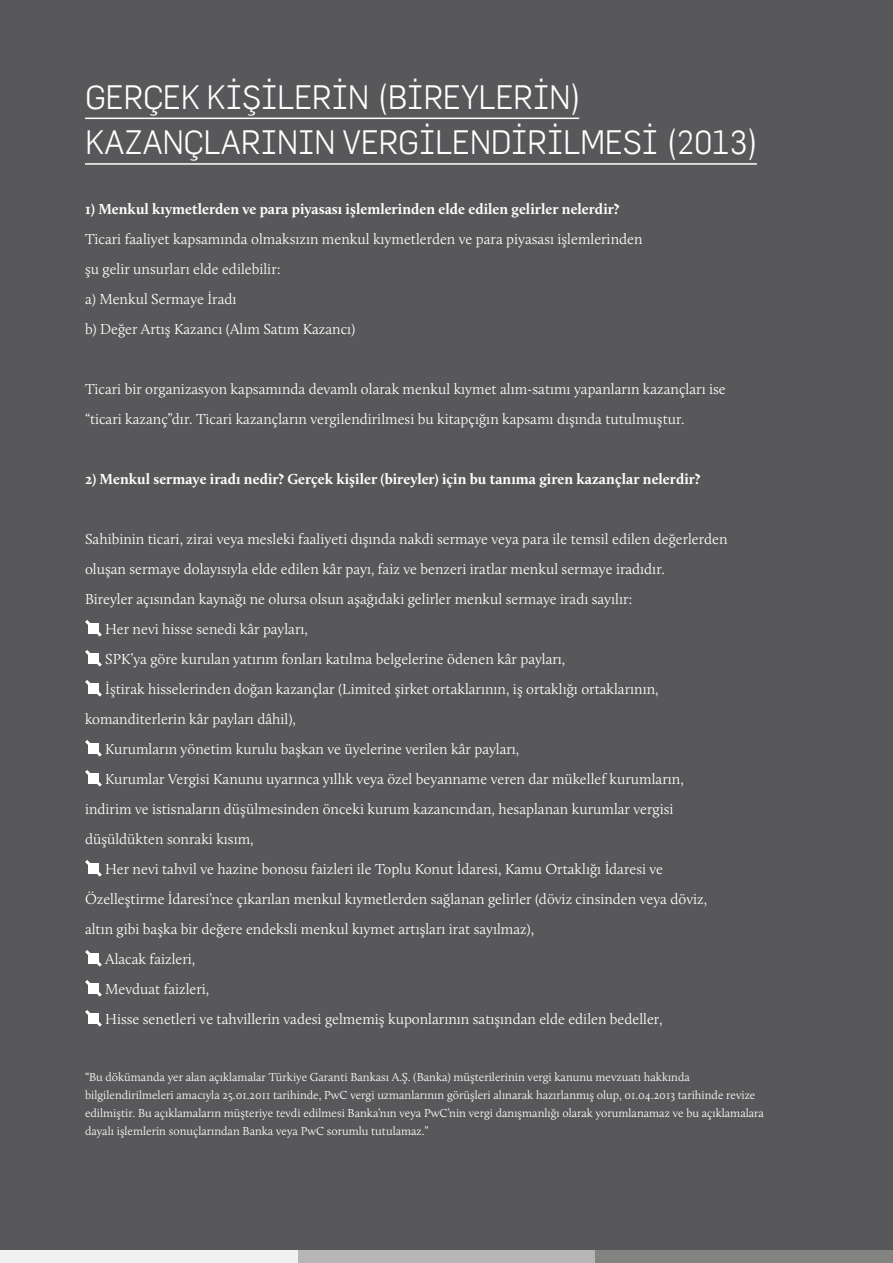
<style>
.page{position:relative;width:893px;height:1263px;background:#58585a}
.page>*{position:absolute;margin:0;border:0;box-sizing:border-box;transform-origin:0 0}
.t1{font:300 33px/45px "Flama";letter-spacing:-.02em;color:#fff}
.t2{font:300 15px/30px "Calluna";color:#fff}
.t3{font:700 15px "Calluna";color:#fff}
.t4{font:300 12px/18px "Calluna";color:#fff}
</style>
<div class="page">
<div style="left:0;top:1250px;width:298px;height:13px;background:#f1f1f1"></div>
<div style="left:298px;top:1250px;width:297px;height:13px;background:#b7b5b5"></div>
<div style="left:595px;top:1250px;width:298px;height:13px;background:#838381"></div>
<svg style="left:85px;top:620px;width:17px;height:17px"></svg>
<div style="left:88px;top:623px;width:11px;height:11px;background:#fff"></div>
<svg style="left:85px;top:650px;width:17px;height:17px"></svg>
<div style="left:88px;top:653px;width:11px;height:11px;background:#fff"></div>
<svg style="left:85px;top:680px;width:17px;height:17px"></svg>
<div style="left:88px;top:683px;width:11px;height:11px;background:#fff"></div>
<svg style="left:85px;top:740px;width:17px;height:17px"></svg>
<div style="left:88px;top:743px;width:11px;height:11px;background:#fff"></div>
<svg style="left:85px;top:770px;width:17px;height:17px"></svg>
<div style="left:88px;top:773px;width:11px;height:11px;background:#fff"></div>
<svg style="left:85px;top:860px;width:17px;height:17px"></svg>
<div style="left:88px;top:863px;width:11px;height:11px;background:#fff"></div>
<svg style="left:85px;top:950px;width:17px;height:17px"></svg>
<div style="left:88px;top:953px;width:11px;height:11px;background:#fff"></div>
<svg style="left:85px;top:980px;width:17px;height:17px"></svg>
<div style="left:88px;top:983px;width:11px;height:11px;background:#fff"></div>
<svg style="left:85px;top:1010px;width:17px;height:17px"></svg>
<div style="left:88px;top:1013px;width:11px;height:11px;background:#fff"></div>
<hr style="left:85px;top:118px;width:494px;height:1px;background:#fff">
<hr style="left:85px;top:163px;width:672px;height:2px;background:#fff">
<h1 class="t1" style="left:85px;top:74px;width:676px">GERÇEK KİŞİLERİN (BİREYLERİN)<br>KAZANÇLARININ VERGİLENDİRİLMESİ (2013)</h1>
<p class="t3" style="left:85px;top:199px;width:536px">1) Menkul kıymetlerden ve para piyasası işlemlerinden elde edilen gelirler nelerdir?</p>
<p class="t2" style="left:85px;top:223px;width:559px">Ticari faaliyet kapsamında olmaksızın menkul kıymetlerden ve para piyasası işlemlerinden şu gelir unsurları elde edilebilir:<br>a) Menkul Sermaye İradı<br>b) Değer Artış Kazancı (Alım Satım Kazancı)</p>
<p class="t2" style="left:85px;top:373px;width:642px">Ticari bir organizasyon kapsamında devamlı olarak menkul kıymet alım-satımı yapanların kazançları ise “ticari kazanç”dır. Ticari kazançların vergilendirilmesi bu kitapçığın kapsamı dışında tutulmuştur.</p>
<p class="t3" style="left:85px;top:469px;width:617px">2) Menkul sermaye iradı nedir? Gerçek kişiler (bireyler) için bu tanıma giren kazançlar nelerdir?</p>
<p class="t2" style="left:85px;top:523px;width:644px">Sahibinin ticari, zirai veya mesleki faaliyeti dışında nakdi sermaye veya para ile temsil edilen değerlerden</p>
<p class="t2" style="left:85px;top:553px;width:581px">oluşan sermaye dolayısıyla elde edilen kâr payı, faiz ve benzeri iratlar menkul sermaye iradıdır.</p>
<p class="t2" style="left:85px;top:583px;width:549px">Bireyler açısından kaynağı ne olursa olsun aşağıdaki gelirler menkul sermaye iradı sayılır:</p>
<p class="t2" style="left:105px;top:613px;width:204px">Her nevi hisse senedi kâr payları,</p>
<p class="t2" style="left:105px;top:643px;width:462px">SPK’ya göre kurulan yatırım fonları katılma belgelerine ödenen kâr payları,</p>
<p class="t2" style="left:105px;top:673px;width:555px">İştirak hisselerinden doğan kazançlar (Limited şirket ortaklarının, iş ortaklığı ortaklarının,</p>
<p class="t2" style="left:85px;top:703px;width:212px">komanditerlerin kâr payları dâhil),</p>
<p class="t2" style="left:105px;top:733px;width:416px">Kurumların yönetim kurulu başkan ve üyelerine verilen kâr payları,</p>
<p class="t2" style="left:105px;top:763px;width:580px">Kurumlar Vergisi Kanunu uyarınca yıllık veya özel beyanname veren dar mükellef kurumların,</p>
<p class="t2" style="left:85px;top:793px;width:590px">indirim ve istisnaların düşülmesinden önceki kurum kazancından, hesaplanan kurumlar vergisi</p>
<p class="t2" style="left:85px;top:823px;width:170px">düşüldükten sonraki kısım,</p>
<p class="t2" style="left:105px;top:853px;width:559px">Her nevi tahvil ve hazine bonosu faizleri ile Toplu Konut İdaresi, Kamu Ortaklığı İdaresi ve</p>
<p class="t2" style="left:85px;top:883px;width:624px">Özelleştirme İdaresi’nce çıkarılan menkul kıymetlerden sağlanan gelirler (döviz cinsinden veya döviz,</p>
<p class="t2" style="left:85px;top:913px;width:451px">altın gibi başka bir değere endeksli menkul kıymet artışları irat sayılmaz),</p>
<p class="t2" style="left:105px;top:943px;width:92px">Alacak faizleri,</p>
<p class="t2" style="left:105px;top:973px;width:106px">Mevduat faizleri,</p>
<p class="t2" style="left:105px;top:1003px;width:559px">Hisse senetleri ve tahvillerin vadesi gelmemiş kuponlarının satışından elde edilen bedeller,</p>
<p class="t4" style="left:85px;top:1068px;width:680px">“Bu dökümanda yer alan açıklamalar Türkiye Garanti Bankası A.Ş. (Banka) müşterilerinin vergi kanunu mevzuatı hakkında bilgilendirilmeleri amacıyla 25.01.2011 tarihinde, PwC vergi uzmanlarının görüşleri alınarak hazırlanmış olup, 01.04.2013 tarihinde revize edilmiştir. Bu açıklamaların müşteriye tevdi edilmesi Banka’nın veya PwC’nin vergi danışmanlığı olarak yorumlanamaz ve bu açıklamalara dayalı işlemlerin sonuçlarından Banka veya PwC sorumlu tutulamaz.”</p>
</div>
